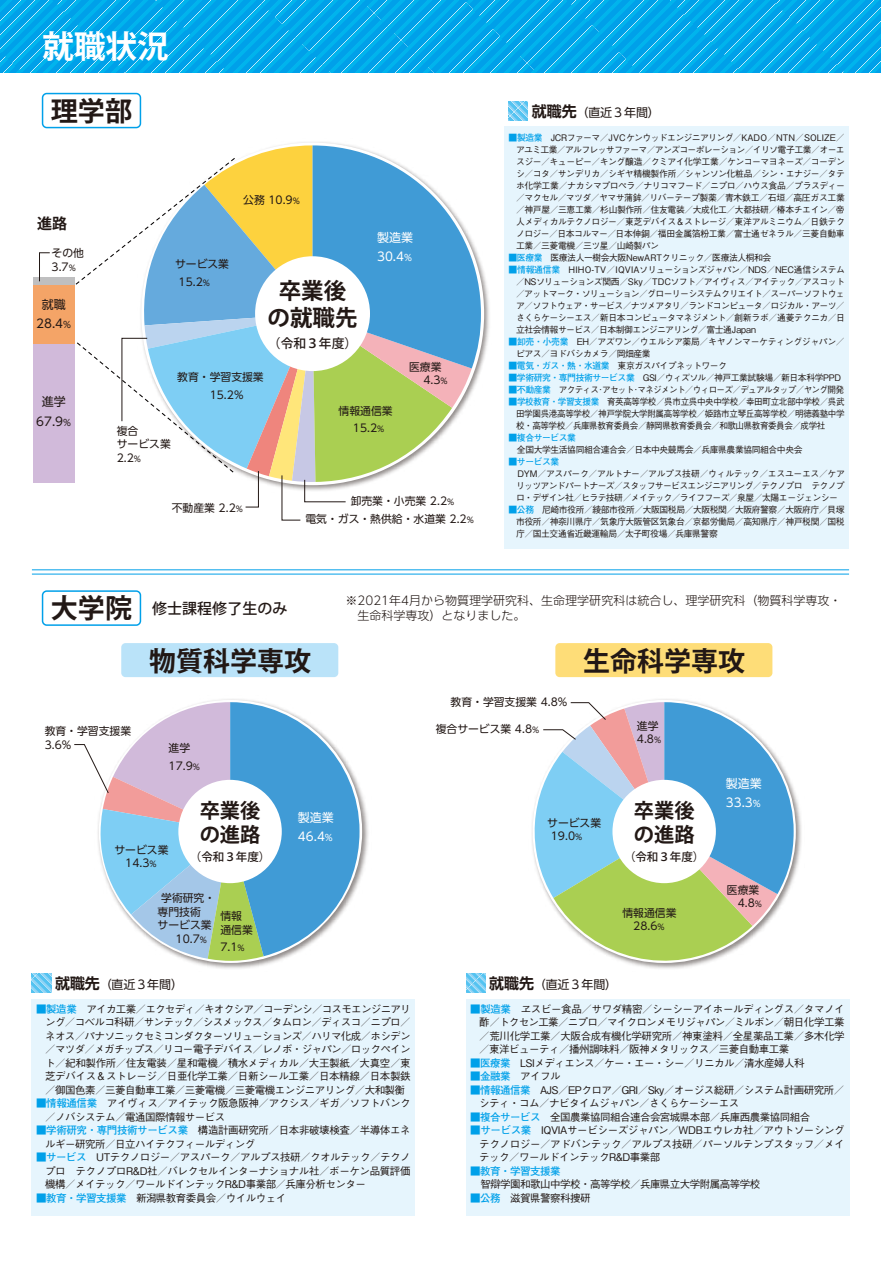
<style>
.page{position:relative;width:881px;height:1263px;background:#fff}
.page>*{position:absolute;margin:0;border:0;box-sizing:border-box;transform-origin:0 0}
.t1{font:700 31.5px "Koz Go Pro";color:#fff}
.t2{font:700 27px "Koz Go Pro";color:#221815}
.t3{font:700 22.5px/27px "Koz Go Pro";color:#221815;text-align:center}
.t4{font:700 20.25px/24.3px "Koz Go Pro";color:#221815}
.t5{font:500 15px "Koz Go Pro";color:#221815}
.t6{font:700 15px "Koz Go Pro";color:#221815}
.t7{font:500 12.75px "Koz Go Pro";color:#221815}
.t8{font:300 12px/15.8px "UD Shin Go Pro";color:#221815}
.t9{font:12px/19.5px "UD Shin Go Pro";letter-spacing:-.01em;color:#221815;text-align:center}
.t10{font:12px/19.5px "UD Shin Go Pro";color:#fff}
.t11{font:500 11.55px "Koz Go Pro";color:#221815}
.t12{font:10.8px/13.5px "UD Shin Go Pro";color:#221815}
.t13{font:500 10.5px/13.5px "Gothic BBB Pro";letter-spacing:-.05em;color:#221815;text-align:justify}
.t14{font:500 9px/12px "Gothic BBB Pro";letter-spacing:-.05em;color:#221815;text-align:justify}
.t15{font:500 9px/12px "Gothic BBB Pro";letter-spacing:-.05em;color:#221815;text-align:justify;scale:.95 1}
.t16{font:500 9px "Gothic BBB Pro";letter-spacing:-.075em;color:#221815}
.t17{font:500 9px "Gothic BBB Pro";letter-spacing:-.075em;color:#221815;scale:.95 1}
.t18{font:700 9px "Futo Go B101 Pro";letter-spacing:-.05em;color:#00a0e9}
.s1{font-size:8.1px}
.s2{font-size:9px}
.s3{font-family:"UD Shin Go Pro De";font-weight:700;font-size:15px}
.s4{font-family:"Futo Go B101 Pro";font-weight:700;color:#00a0e9}
.s5{font-weight:700;font-size:27px}
</style>
<div class="page">
<div style="left:504px;top:127px;width:344px;height:422px;background:#e6f5fd"></div>
<div style="left:33px;top:343px;width:41px;height:139px;background:#d1bada"></div>
<div style="left:33px;top:285px;width:41px;height:58px;background:#f4a467"></div>
<div style="left:33px;top:278px;width:41px;height:7px;background:#bfbfc0"></div>
<img style="left:284px;top:142px;width:205px;height:227px">
<img style="left:191px;top:699px;width:178px;height:270px">
<img style="left:641px;top:699px;width:161px;height:181px">
<svg style="left:0;top:0;width:880px;height:72px;background:#08aaeb"></svg>
<hr style="left:32px;top:574px;width:816px;height:1px;background:#00a0e9">
<hr style="left:32px;top:569px;width:816px;height:1px;background:#00a0e9">
<div style="left:466px;top:999px;width:382px;height:217px;background:#e6f5fd"></div>
<div style="left:32px;top:999px;width:383px;height:217px;background:#e6f5fd"></div>
<div style="left:42px;top:93px;width:99px;height:35px;border:2px solid #00a0e9;border-radius:4px"></div>
<div style="left:42px;top:590px;width:99px;height:36px;border:2px solid #00a0e9;border-radius:4px"></div>
<div style="left:121px;top:643px;width:217px;height:34px;background:#bae3f9;border-radius:4px"></div>
<div style="left:555px;top:643px;width:217px;height:34px;background:#fedd78;border-radius:4px"></div>
<svg style="left:32px;top:974px;width:19px;height:19px"></svg>
<svg style="left:466px;top:974px;width:19px;height:19px"></svg>
<svg style="left:508px;top:101px;width:19px;height:19px"></svg>
<svg style="left:532px;top:702px;width:261px;height:267px"></svg>
<svg style="left:74px;top:145px;width:407px;height:375px"></svg>
<svg style="left:39px;top:252px;width:11px;height:30px"></svg>
<svg style="left:74px;top:702px;width:285px;height:260px"></svg>
<p class="t1" style="left:43px;top:27px;width:127px">就職状況</p>
<p class="t2" style="left:51px;top:93px;width:83px">理学部</p>
<p class="t6" style="left:37px;top:214px;width:31px">進路</p>
<p class="t12" style="left:51px;top:246px;width:34px">その他<br>3.7<span class="s1">%</span></p>
<p class="t9" style="left:36px;top:294px;width:36px">就職<br>28.4<span class="s2">%</span></p>
<p class="t12" style="left:243px;top:193px;width:58px">公務 10.9<span class="s1">%</span></p>
<p class="t12" style="left:178px;top:255px;width:52px;line-height:17.5px;text-indent:-4px">サービス業<br>15.2<span class="s1">%</span></p>
<p class="t3" style="left:267px;top:279px;width:91px">卒業後の就職先</p>
<p class="t7" style="left:268px;top:335px;width:91px">（令和３年度）</p>
<p class="t10" style="left:377px;top:227px;width:37px">製造業<br>30.4<span class="s2">%</span></p>
<p class="t9" style="left:36px;top:392px;width:36px">進学<br>67.9<span class="s2">%</span></p>
<p class="t12" style="left:177px;top:368px;width:88px;line-height:17.5px">教育・学習支援業　　　15.2%</p>
<p class="t12" style="left:117px;top:423px;width:55px">複合<br>サービス業<br>2.2<span class="s1">%</span></p>
<p class="t12" style="left:172px;top:501px;width:73px">不動産業 2.2<span class="s1">%</span></p>
<p class="t12" style="left:338px;top:402px;width:55px;line-height:17.5px">情報通信業　 15.2<span class="s1">%</span></p>
<p class="t12" style="left:409px;top:360px;width:40px">医療業　 4.3<span class="s1">%</span></p>
<p class="t12" style="left:305px;top:491px;width:170px;line-height:18.3px;text-indent:45px">卸売業・小売業 2.2<span class="s1">%<br></span>電気・ガス・熱供給・水道業 2.2<span class="s1">%</span></p>
<p class="t9" style="left:531px;top:102px;width:129px"><span class="s3">就職先</span>（直近３年間）</p>
<p class="t14" style="left:516px;top:130px;width:330px;text-indent:-7px"><span class="s4">■製造業</span>　JCRファーマ／JVCケンウッドエンジニアリング／KADO／NTN／SOLIZE／アユミ工業／アルフレッサファーマ／アンズコーポレーション／イリソ電子工業／オーエスジー／キューピー／キング醸造／クミアイ化学工業／ケンコーマヨネーズ／コーデンシ／コタ／サンデリカ／シギヤ精機製作所／シャンソン化粧品／シン・エナジー／タテホ化学工業／ナカシマプロペラ／ナリコマフード／ニプロ／ハウス食品／プラスディー／マクセル／マツダ／ヤマサ蒲鉾／リバーテープ製薬／青木鉄工／石垣／高圧ガス工業／神戸屋／三恵工業／杉山製作所／住友電装／大成化工／大都技研／椿本チエイン／帝人メディカルテクノロジー／東芝デバイス＆ストレージ／東洋アルミニウム／日鉄テクノロジー／日本コルマー／日本伸銅／福田金属箔粉工業／富士通ゼネラル／三菱自動車工業／三菱電機／三ツ星／山崎製パン</p>
<p class="t14" style="left:508px;top:250px;width:264px"><span class="s4">■医療業</span>　医療法人一樹会大阪NewARTクリニック／医療法人桐和会</p>
<p class="t14" style="left:516px;top:262px;width:330px;text-indent:-7px"><span class="s4">■情報通信業</span> HIHO-TV／IQVIAソリューションズジャパン／NDS／NEC通信システム／NSソリューションズ関西／Sky／TDCソフト／アイヴィス／アイテック／アスコット／アットマーク・ソリューション／グローリーシステムクリエイト／スーパーソフトウェア／ソフトウェア・サービス／ナツメアタリ／ランドコンピュータ／ロジカル・アーツ／さくらケーシーエス／新日本コンピュータマネジメント／創新ラボ／通菱テクニカ／日立社会情報サービス／日本制御エンジニアリング／富士通Japan</p>
<p class="t14" style="left:516px;top:334px;width:330px;text-indent:-7px"><span class="s4">■卸売・小売業</span>　EH／アズワン／ウエルシア薬局／キヤノンマーケティングジャパン／ピアス／ヨドバシカメラ／岡畑産業</p>
<p class="t14" style="left:508px;top:358px;width:220px"><span class="s4">■電気・ガス・熱・水道業</span>　東京ガスパイプネットワーク</p>
<p class="t14" style="left:508px;top:370px;width:334px"><span class="s4">■学術研究・専門技術サービス業</span>　GSI／ウィズソル／神戸工業試験場／新日本科学PPD</p>
<p class="t17" style="left:508px;top:382px;width:354px"><span class="s4">■不動産業</span> アクティス･アセット･マネジメント／ウィローズ／デュアルタップ／ヤング開発</p>
<p class="t15" style="left:516px;top:394px;width:347px;text-indent:-8px"><span class="s4">■学校教育・学習支援業</span>　育英高等学校／呉市立呉中央中学校／幸田町立北部中学校／呉武田学園呉港高等学校／神戸学院大学附属高等学校／姫路市立琴丘高等学校／明徳義塾中学校・高等学校／兵庫県教育委員会／静岡県教育委員会／和歌山県教育委員会／成学社</p>
<p class="t14" style="left:508px;top:430px;width:295px"><span class="s4">■複合サービス業<br></span>　全国大学生活協同組合連合会／日本中央競馬会／兵庫県農業協同組合中央会</p>
<p class="t18" style="left:508px;top:454px;width:52px">■サービス業</p>
<p class="t14" style="left:508px;top:466px;width:338px">　DYM／アスパーク／アルトナー／アルプス技研／ウィルテック／エスユーエス／ケア</p>
<p class="t16" style="left:516px;top:478px;width:330px">リッツアンドパートナーズ／スタッフサービスエンジニアリング／テクノプロ テクノプ</p>
<p class="t16" style="left:516px;top:490px;width:323px">ロ・デザイン社／ヒラテ技研／メイテック／ライフフーズ／泉屋／太陽エージェンシー</p>
<p class="t14" style="left:516px;top:502px;width:330px;text-indent:-7px"><span class="s4">■公務</span>　尼崎市役所／綾部市役所／大阪国税局／大阪税関／大阪府警察／大阪府庁／貝塚市役所／神奈川県庁／気象庁大阪管区気象台／京都労働局／高知県庁／神戸税関／国税庁／国土交通省近畿運輸局／太子町役場／兵庫県警察</p>
<p class="t5" style="left:51px;top:599px;width:238px"><span class="s5">大学院</span> 修士課程修了生のみ</p>
<p class="t8" style="left:345px;top:592px;width:497px">※2021年4月から物質理学研究科、生命理学研究科は統合し、理学研究科（物質科学専攻・　生命科学専攻）となりました。</p>
<p class="t2" style="left:149px;top:643px;width:163px">物質科学専攻</p>
<p class="t2" style="left:583px;top:643px;width:163px">生命科学専攻</p>
<p class="t12" style="left:45px;top:724px;width:88px">教育・学習支援業<br>3.6%</p>
<p class="t12" style="left:168px;top:739px;width:33px;line-height:17.5px">進学<br>17.9<span class="s1">%</span></p>
<p class="t4" style="left:200px;top:799px;width:62px">卒業後の進路</p>
<p class="t11" style="left:190px;top:850px;width:82px">（令和３年度）</p>
<p class="t12" style="left:114px;top:843px;width:56px">サービス業　14.3<span class="s1">%</span></p>
<p class="t12" style="left:157px;top:891px;width:59px;text-indent:4px">学術研究・専門技術<br>サービス業　 10.7<span class="s1">%</span></p>
<p class="t9" style="left:55px;top:974px;width:129px"><span class="s3">就職先</span>（直近３年間）</p>
<p class="t12" style="left:220px;top:909px;width:34px">情報通信業</p>
<p class="t12" style="left:220px;top:940px;width:26px">7.1<span class="s1">%</span></p>
<p class="t10" style="left:298px;top:807px;width:37px">製造業<br>46.4<span class="s2">%</span></p>
<p class="t13" style="left:45px;top:1001px;width:367px;text-indent:-9px"><span class="s4">■製造業</span> アイカ工業／エクセディ／キオクシア／コーデンシ／コスモエンジニアリング／コベルコ科研／サンテック／シスメックス／タムロン／ディスコ／ニプロ／ネオス／パナソニックセミコンダクターソリューションズ／ハリマ化成／ホシデン／マツダ／メガチップス／リコー電子デバイス／レノボ・ジャパン／ロックペイント／紀和製作所／住友電装／星和電機／積水メディカル／大王製紙／大真空／東芝デバイス＆ストレージ／日亜化学工業／日新シール工業／日本精線／日本製鉄／御国色素／三菱自動車工業／三菱電機／三菱電機エンジニアリング／大和製衡</p>
<p class="t13" style="left:45px;top:1095px;width:367px;text-indent:-9px"><span class="s4">■情報通信業</span>　アイヴィス／アイテック阪急阪神／アクシス／ギガ／ソフトバンク／ノバシステム／電通国際情報サービス</p>
<p class="t13" style="left:45px;top:1122px;width:367px;text-indent:-9px"><span class="s4">■学術研究・専門技術サービス業</span>　構造計画研究所／日本非破壊検査／半導体エネルギー研究所／日立ハイテクフィールディング</p>
<p class="t13" style="left:45px;top:1149px;width:367px;text-indent:-9px"><span class="s4">■サービス</span>　UTテクノロジー／アスパーク／アルプス技研／クオルテック／テクノプロ　テクノプロR&amp;D社／バレクセルインターナショナル社／ボーケン品質評価機構／メイテック／ワールドインテックR&amp;D事業部／兵庫分析センター</p>
<p class="t13" style="left:36px;top:1190px;width:251px"><span class="s4">■教育・学習支援業</span>　新潟県教育委員会／ウイルウェイ</p>
<p class="t12" style="left:450px;top:695px;width:118px">教育・学習支援業 4.8%</p>
<p class="t12" style="left:435px;top:722px;width:105px">複合サービス業 4.8<span class="s1">%</span></p>
<p class="t12" style="left:636px;top:718px;width:26px">進学<br>4.8<span class="s1">%</span></p>
<p class="t12" style="left:550px;top:815px;width:52px;text-indent:-4px">サービス業<br>19.0<span class="s1">%</span></p>
<p class="t4" style="left:633px;top:799px;width:62px">卒業後の進路</p>
<p class="t11" style="left:623px;top:850px;width:82px">（令和３年度）</p>
<p class="t12" style="left:622px;top:906px;width:55px">情報通信業　28.6<span class="s1">%</span></p>
<p class="t9" style="left:489px;top:974px;width:129px"><span class="s3">就職先</span>（直近３年間）</p>
<p class="t10" style="left:725px;top:773px;width:37px">製造業<br>33.3<span class="s2">%</span></p>
<p class="t12" style="left:726px;top:883px;width:37px;text-align:right">医療業<br>4.8<span class="s1">%</span></p>
<p class="t13" style="left:479px;top:1001px;width:367px;text-indent:-9px"><span class="s4">■製造業</span>　ヱスビー食品／サワダ精密／シーシーアイホールディングス／タマノイ酢／トクセン工業／ニプロ／マイクロンメモリジャパン／ミルボン／朝日化学工業／荒川化学工業／大阪合成有機化学研究所／神東塗料／全星薬品工業／多木化学／東洋ビューティ／播州調味料／阪神メタリックス／三菱自動車工業</p>
<p class="t13" style="left:470px;top:1055px;width:335px"><span class="s4">■医療業</span>　LSIメディエンス／ケー・エー・シー／リニカル／清水産婦人科</p>
<p class="t13" style="left:470px;top:1068px;width:92px"><span class="s4">■金融業</span>　アイフル</p>
<p class="t13" style="left:479px;top:1082px;width:366px;text-indent:-9px"><span class="s4">■情報通信業</span>　AJS／EPクロア／GRI／Sky／オージス総研／システム計画研究所／シティ・コム／ナビタイムジャパン／さくらケーシーエス</p>
<p class="t13" style="left:470px;top:1109px;width:341px"><span class="s4">■複合サービス</span>　全国農業協同組合連合会宮城県本部／兵庫西農業協同組合</p>
<p class="t13" style="left:479px;top:1122px;width:367px;text-indent:-9px"><span class="s4">■サービス業</span>　IQVIAサービシーズジャパン／WDBエウレカ社／アウトソーシングテクノロジー／アドバンテック／アルプス技研／パーソルテンプスタッフ／メイテック／ワールドインテックR&amp;D事業部</p>
<p class="t13" style="left:470px;top:1163px;width:291px"><span class="s4">■教育・学習支援業<br></span>　智辯学園和歌山中学校・高等学校／兵庫県立大学附属高等学校</p>
<p class="t13" style="left:470px;top:1190px;width:122px"><span class="s4">■公務</span>　滋賀県警察科捜研</p>
</div>
